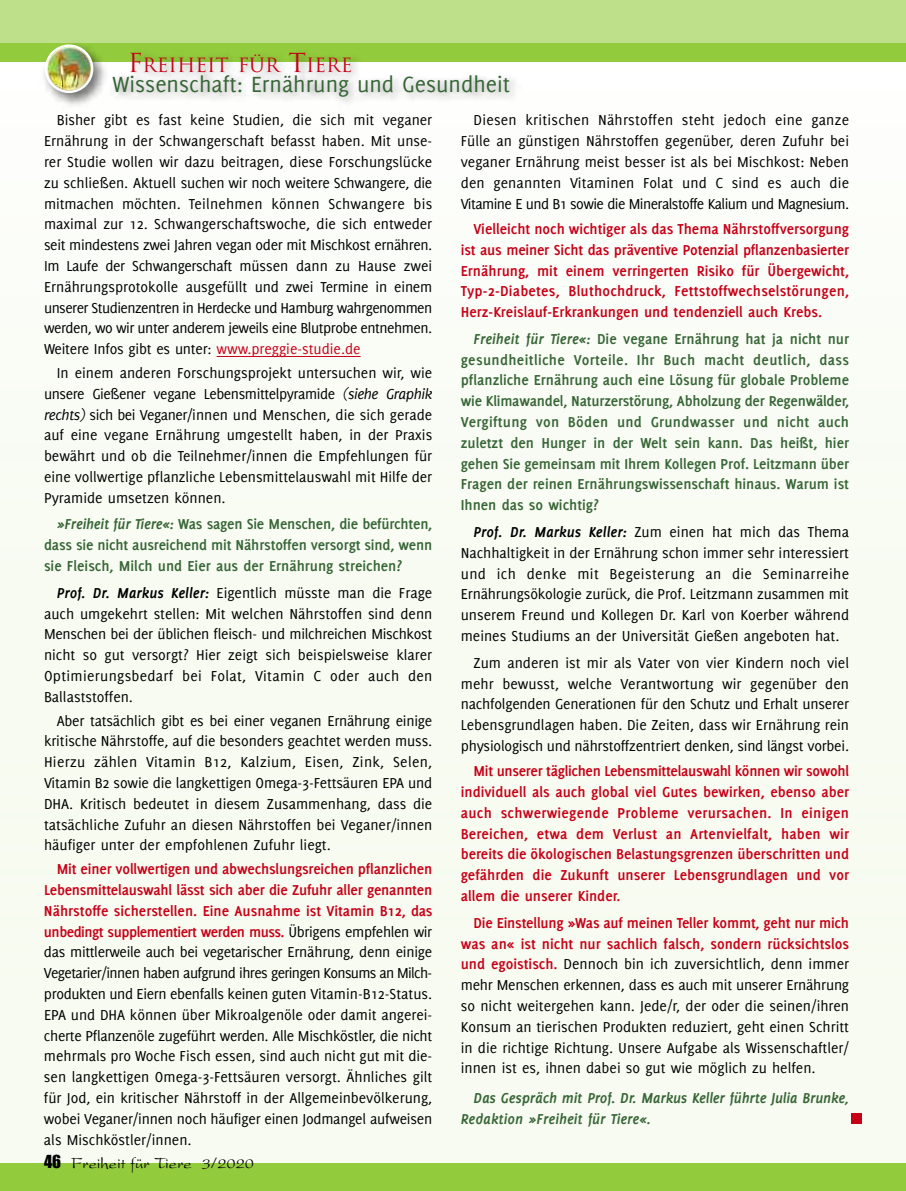
<style>
.page{position:relative;width:906px;height:1191px;background:#fff}
.page>*{position:absolute;margin:0;border:0;box-sizing:border-box;transform-origin:0 0}
.t1{font:24px "Delicious";color:#376536}
.t2{font:19.2px "Trajan";color:#c70017}
.t3{font:16.5px "President";color:#000}
.t4{font:15.75px/20.9px "Delicious";color:#000;text-align:justify}
.t5{font:700 15.75px/20.9px "Delicious";color:#c70017;text-align:justify}
.t6{font:700 15.75px/20.9px "Delicious";color:#376536;text-align:justify}
.t7{font:italic 700 15.75px/20.9px "Delicious";letter-spacing:-.015em;color:#376536}
.s1{font-size:25.5px}
.s2{color:#c70017}
.s3{font-style:italic}
.s4{font-weight:700;font-style:italic}
.s5{font-weight:700;color:#c70017}
.s6{font-family:"Impact"}
</style>
<div class="page">
<div style="left:0;top:55px;width:905px;height:1135px;background:#f7fbf2"></div>
<div style="left:0;top:1163px;width:906px;height:28px;background:#92cc3c"></div>
<div style="left:0;top:0;width:906px;height:44px;background:#bee08a"></div>
<div style="left:0;top:43px;width:906px;height:18px;background:#92cc3c"></div>
<img style="left:38px;top:61px;width:64px;height:52px">
<img style="left:40px;top:44px;width:316px;height:64px">
<img style="left:102px;top:60px;width:597px;height:61px">
<hr style="left:217px;top:356px;width:143px;height:1px;background:#c70017">
<div style="left:850px;top:1113px;width:11px;height:10px;background:#c70017"></div>
<p class="t2" style="left:128px;top:54px;width:226px"><span class="s1">F</span>REIHEIT FÜR <span class="s1">T</span>IERE</p>
<h1 class="t1" style="left:112px;top:75px;width:399px">Wissenschaft: Ernährung und Gesundheit</h1>
<p class="t4" style="left:44px;top:111px;width:390px;text-indent:13px">Bisher gibt es fast keine Studien, die sich mit veganer Ernährung in der Schwangerschaft befasst haben. Mit unse&shy;rer Studie wollen wir dazu beitragen, diese Forschungslücke zu schließen. Aktuell suchen wir noch weitere Schwangere, die mitmachen möchten. Teilnehmen können Schwangere bis maximal zur 12. Schwangerschaftswoche, die sich entweder seit mindestens zwei Jahren vegan oder mit Mischkost ernähren.<br>Im Laufe der Schwangerschaft müssen dann zu Hause zwei Ernährungsprotokolle ausgefüllt und zwei Termine in einem unserer Studienzentren in Herdecke und Hamburg wahrgenommen werden, wo wir unter anderem jeweils eine Blutprobe entnehmen.<br>Weitere Infos gibt es unter: <span class="s2">www.preggie-studie.de</span></p>
<p class="t4" style="left:44px;top:363px;width:390px;text-indent:13px">In einem anderen Forschungsprojekt untersuchen wir, wie unsere Gießener vegane Lebensmittelpyramide <span class="s3">(siehe Graphik rechts)</span> sich bei Veganer/innen und Menschen, die sich gerade auf eine vegane Ernährung umgestellt haben, in der Praxis bewährt und ob die Teilnehmer/innen die Empfehlungen für eine vollwertige pflanzliche Lebensmittelauswahl mit Hilfe der Pyramide umsetzen können.</p>
<p class="t6" style="left:44px;top:515px;width:390px;text-indent:13px"><span class="s3">»Freiheit für Tiere«:</span> Was sagen Sie Menschen, die befürchten, dass sie nicht ausreichend mit Nährstoffen versorgt sind, wenn sie Fleisch, Milch und Eier aus der Ernährung streichen?</p>
<p class="t4" style="left:44px;top:583px;width:390px;text-indent:13px"><span class="s4">Prof. Dr. Markus Keller:</span> Eigentlich müsste man die Frage auch umgekehrt stellen: Mit welchen Nährstoffen sind denn Menschen bei der üblichen fleisch- und milchreichen Mischkost nicht so gut versorgt? Hier zeigt sich beispielsweise klarer Optimierungsbedarf bei Folat, Vitamin C oder auch den Ballaststoffen.</p>
<p class="t4" style="left:44px;top:711px;width:390px;text-indent:13px">Aber tatsächlich gibt es bei einer veganen Ernährung einige kritische Nährstoffe, auf die besonders geachtet werden muss.<br>Hierzu zählen Vitamin B12, Kalzium, Eisen, Zink, Selen, Vitamin B2 sowie die langkettigen Omega-3-Fettsäuren EPA und DHA. Kritisch bedeutet in diesem Zusammenhang, dass die tatsächliche Zufuhr an diesen Nährstoffen bei Veganer/innen häufiger unter der empfohlenen Zufuhr liegt.</p>
<p class="t4" style="left:44px;top:859px;width:390px;text-indent:13px"><span class="s5">Mit einer vollwertigen und abwechslungsreichen pflanzlichen Lebensmittelauswahl lässt sich aber die Zufuhr aller genannten Nährstoffe sicherstellen. Eine Ausnahme ist Vitamin B12, das unbedingt supplementiert werden muss.</span> Übrigens empfehlen wir das mittlerweile auch bei vegetarischer Ernährung, denn einige Vegetarier/innen haben aufgrund ihres geringen Konsums an Milch&shy;produkten und Eiern ebenfalls keinen guten Vitamin-B12-Status.<br>EPA und DHA können über Mikroalgenöle oder damit angerei&shy;cherte Pflanzenöle zugeführt werden. Alle Mischköstler, die nicht mehrmals pro Woche Fisch essen, sind auch nicht gut mit die&shy;sen langkettigen Omega-3-Fettsäuren versorgt. Ähnliches gilt für Jod, ein kritischer Nährstoff in der Allgemeinbevölkerung, wobei Veganer/innen noch häufiger einen Jodmangel aufweisen als Mischköstler/innen.</p>
<p class="t4" style="left:461px;top:111px;width:390px;text-indent:13px">Diesen kritischen Nährstoffen steht jedoch eine ganze Fülle an günstigen Nährstoffen gegenüber, deren Zufuhr bei veganer Ernährung meist besser ist als bei Mischkost: Neben den genannten Vitaminen Folat und C sind es auch die Vitamine E und B1 sowie die Mineralstoffe Kalium und Magnesium.</p>
<p class="t5" style="left:461px;top:219px;width:390px;text-indent:13px">Vielleicht noch wichtiger als das Thema Nährstoffversorgung ist aus meiner Sicht das präventive Potenzial pflanzenbasierter Ernährung, mit einem verringerten Risiko für Übergewicht, Typ-2-Diabetes, Bluthochdruck, Fettstoffwechselstörungen, Herz-Kreislauf-Erkrankungen und tendenziell auch Krebs.</p>
<p class="t6" style="left:461px;top:329px;width:390px;text-indent:13px"><span class="s3">Freiheit für Tiere«:</span> Die vegane Ernährung hat ja nicht nur gesundheitliche Vorteile. Ihr Buch macht deutlich, dass pflanzliche Ernährung auch eine Lösung für globale Probleme wie Klimawandel, Naturzerstörung, Abholzung der Regenwälder, Vergiftung von Böden und Grundwasser und nicht auch zuletzt den Hunger in der Welt sein kann. Das heißt, hier gehen Sie gemeinsam mit Ihrem Kollegen Prof. Leitzmann über Fragen der reinen Ernährungswissenschaft hinaus. Warum ist Ihnen das so wichtig?</p>
<p class="t4" style="left:461px;top:522px;width:390px;text-indent:13px"><span class="s4">Prof. Dr. Markus Keller:</span> Zum einen hat mich das Thema Nachhaltigkeit in der Ernährung schon immer sehr interessiert und ich denke mit Begeisterung an die Seminarreihe Ernährungsökologie zurück, die Prof. Leitzmann zusammen mit unserem Freund und Kollegen Dr. Karl von Koerber während meines Studiums an der Universität Gießen angeboten hat.</p>
<p class="t4" style="left:461px;top:653px;width:390px;text-indent:13px">Zum anderen ist mir als Vater von vier Kindern noch viel mehr bewusst, welche Verantwortung wir gegenüber den nachfolgenden Generationen für den Schutz und Erhalt unserer Lebensgrundlagen haben. Die Zeiten, dass wir Ernährung rein physiologisch und nährstoffzentriert denken, sind längst vorbei.</p>
<p class="t5" style="left:461px;top:761px;width:390px;text-indent:13px">Mit unserer täglichen Lebensmittelauswahl können wir sowohl individuell als auch global viel Gutes bewirken, ebenso aber auch schwerwiegende Probleme verursachen. In einigen Bereichen, etwa dem Verlust an Artenvielfalt, haben wir bereits die ökologischen Belastungsgrenzen überschritten und gefährden die Zukunft unserer Lebensgrundlagen und vor allem die unserer Kinder.</p>
<p class="t4" style="left:461px;top:913px;width:390px;text-indent:13px"><span class="s5">Die Einstellung »Was auf meinen Teller kommt, geht nur mich was an« ist nicht nur sachlich falsch, sondern rücksichtslos und egoistisch.</span> Dennoch bin ich zuversichtlich, denn immer mehr Menschen erkennen, dass es auch mit unserer Ernährung so nicht weitergehen kann. Jede/r, der oder die seinen/ihren Konsum an tierischen Produkten reduziert, geht einen Schritt in die richtige Richtung. Unsere Aufgabe als Wissenschaftler/ innen ist es, ihnen dabei so gut wie möglich zu helfen.</p>
<p class="t7" style="left:461px;top:1088px;width:390px;text-indent:13px">Das Gespräch mit Prof. Dr. Markus Keller führte Julia Brunke,<br>Redaktion »Freiheit für Tiere«.</p>
<p class="t3" style="left:44px;top:1158px;width:212px"><span class="s6">46</span> Freiheit für Tiere 3/2020</p>
</div>
